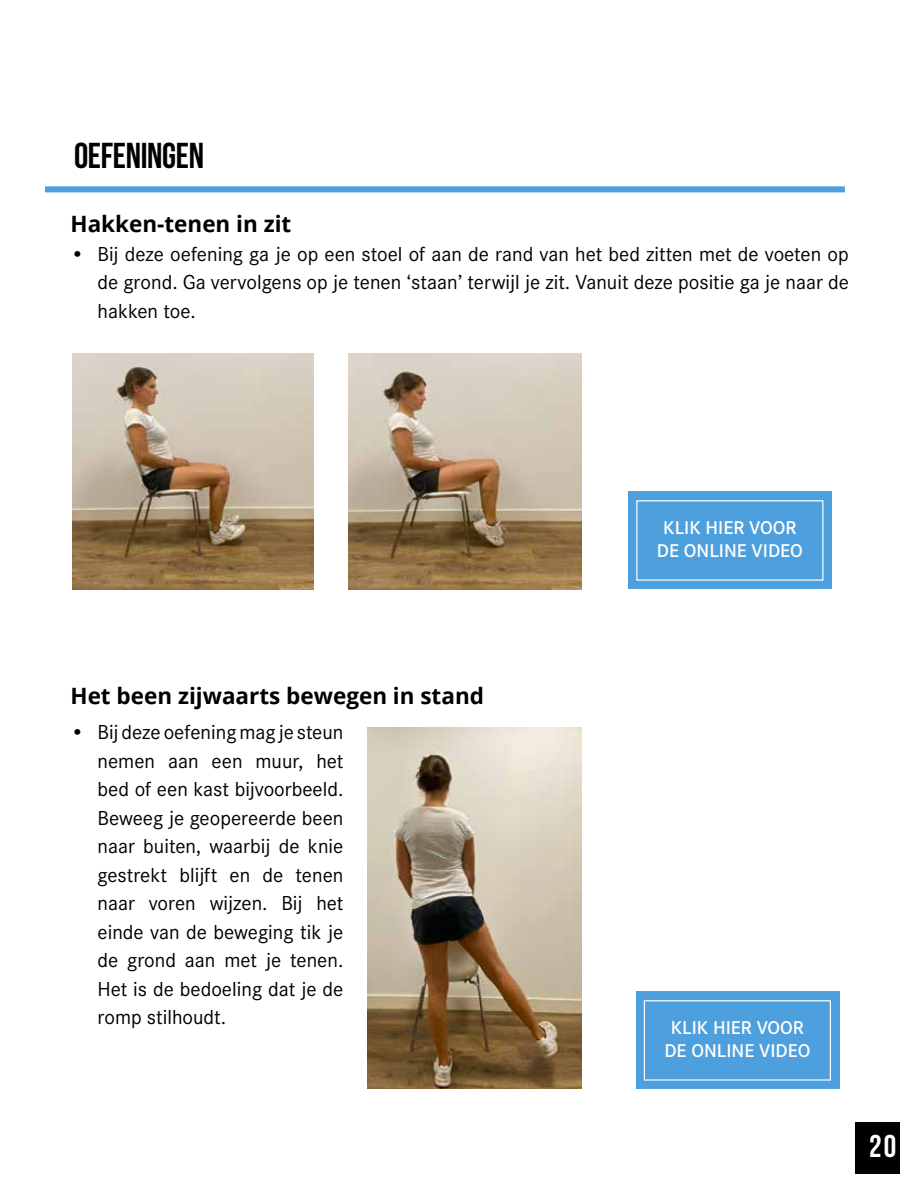
<style>
.page{position:relative;width:900px;height:1200px;background:#fff}
.page>*{position:absolute;margin:0;border:0;box-sizing:border-box;transform-origin:0 0}
.t1{font:36px "Bebas Neue";letter-spacing:-.01em;color:#000}
.t2{font:31.5px "Bebas Neue";color:#fff}
.t3{font:700 22.5px "Open Sans";color:#000}
.t4{font:21px/28.5px "Corporate S";color:#000;text-align:justify}
.t5{font:600 19.2px/22.8px "Corporate S";color:#fff;text-align:center}
</style>
<div class="page">
<div style="left:855px;top:1122px;width:45px;height:52px;background:#000"></div>
<div style="left:45px;top:186px;width:800px;height:6px;background:#4d9fdd"></div>
<img style="left:73px;top:354px;width:241px;height:235px">
<img style="left:368px;top:728px;width:214px;height:361px">
<img style="left:348px;top:354px;width:234px;height:235px">
<div style="left:628px;top:491px;width:204px;height:98px;background:#4d9fdd"></div>
<div style="left:636px;top:500px;width:187px;height:81px;border:1px solid #fff"></div>
<div style="left:636px;top:991px;width:203px;height:98px;background:#4d9fdd"></div>
<div style="left:644px;top:1000px;width:187px;height:81px;border:1px solid #fff"></div>
<h1 class="t1" style="left:74px;top:136px;width:132px">OEFENINGEN</h1>
<p class="t3" style="left:70px;top:208px;width:222px">Hakken-tenen in zit</p>
<p class="t4" style="left:97px;top:239px;width:753px;text-indent:-27px">• Bij deze oefening ga je op een stoel of aan de rand van het bed zitten met de voeten op de grond. Ga vervolgens op je tenen ‘staan’ terwijl je zit. Vanuit deze positie ga je naar de hakken toe.</p>
<p class="t3" style="left:70px;top:680px;width:415px">Het been zijwaarts bewegen in stand</p>
<p class="t4" style="left:97px;top:717px;width:248px;text-indent:-27px">• Bij deze oefening mag je steun nemen aan een muur, het bed of een kast bijvoorbeeld.<br>Beweeg je geopereerde been naar buiten, waarbij de knie gestrekt blijft en de tenen naar voren wijzen. Bij het einde van de beweging tik je de grond aan met je tenen.<br>Het is de bedoeling dat je de romp stilhoudt.</p>
<p class="t5" style="left:657px;top:516px;width:148px">KLIK HIER VOOR<br>DE ONLINE VIDEO</p>
<p class="t5" style="left:664px;top:1016px;width:148px">KLIK HIER VOOR<br>DE ONLINE VIDEO</p>
<h2 class="t2" style="left:869px;top:1129px;width:29px">20</h2>
</div>
